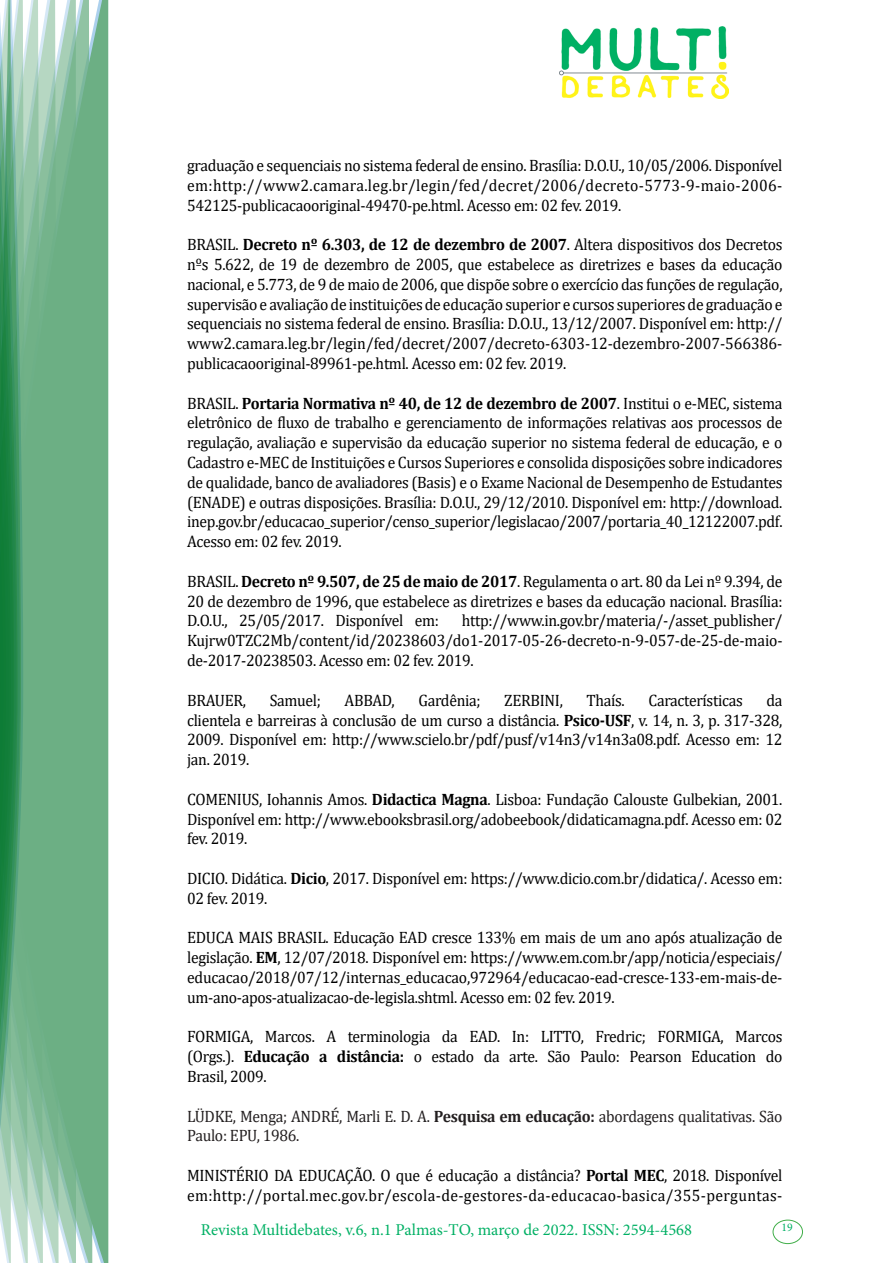
<style>
.page{position:relative;width:893px;height:1263px;background:#fff}
.page>*{position:absolute;margin:0;border:0;box-sizing:border-box;transform-origin:0 0}
.texto{font:16.5px/19.8px "Cambria";letter-spacing:-.02em;color:#000;text-align:justify;scale:.95 1}
.texto-2{font:16.5px/19.8px "Cambria";letter-spacing:.01em;color:#000;scale:.95 1}
.texto-3{font:16.5px/19.8px "Cambria";letter-spacing:-.02em;color:#231f20;scale:.95 1}
.t1{font:16.5px "Minion Pro";color:#00b064}
.t2{font:11.7px "Minion Pro";color:#00b064}
.s1{font-weight:700}
</style>
<div class="page">
<img style="left:559px;top:26px;width:169px;height:72px">
<div style="left:95px;top:0;width:14px;height:1263px;background:#6caf84"></div>
<svg style="left:79px;top:0;width:16px;height:1263px;background:#71b289"></svg>
<svg style="left:62px;top:0;width:17px;height:1263px;background:#75b48c"></svg>
<svg style="left:45px;top:0;width:17px;height:1263px;background:#7cb792"></svg>
<svg style="left:30px;top:0;width:15px;height:1263px;background:#80ba96"></svg>
<svg style="left:0;top:0;width:30px;height:1263px;background:#61a97f"></svg>
<div style="left:772px;top:1219px;width:31px;height:25px;border:1px solid #40ae49;border-radius:50%"></div>
<p class="texto" style="left:187px;top:155px;width:628px">graduação e sequenciais no sistema federal de ensino. Brasília: D.O.U., 10/05/2006. Disponível em:http://www2.camara.leg.br/legin/fed/decret/2006/decreto-5773-9-maio-2006- 542125-publicacaooriginal-49470-pe.html. Acesso em: 02 fev. 2019.</p>
<p class="texto" style="left:187px;top:235px;width:628px">BRASIL. <span class="s1">Decreto nº 6.303, de 12 de dezembro de 2007</span>. Altera dispositivos dos Decretos nºs 5.622, de 19 de dezembro de 2005, que estabelece as diretrizes e bases da educação nacional, e 5.773, de 9 de maio de 2006, que dispõe sobre o exercício das funções de regulação, supervisão e avaliação de instituições de educação superior e cursos superiores de graduação e sequenciais no sistema federal de ensino. Brasília: D.O.U., 13/12/2007. Disponível em: http:// www2.camara.leg.br/legin/fed/decret/2007/decreto-6303-12-dezembro-2007-566386- publicacaooriginal-89961-pe.html. Acesso em: 02 fev. 2019.</p>
<p class="texto" style="left:187px;top:393px;width:628px">BRASIL. <span class="s1">Portaria Normativa nº 40, de 12 de dezembro de 2007</span>. Institui o e-MEC, sistema eletrônico de fluxo de trabalho e gerenciamento de informações relativas aos processos de regulação, avaliação e supervisão da educação superior no sistema federal de educação, e o Cadastro e-MEC de Instituições e Cursos Superiores e consolida disposições sobre indicadores de qualidade, banco de avaliadores (Basis) e o Exame Nacional de Desempenho de Estudantes (ENADE) e outras disposições. Brasília: D.O.U., 29/12/2010. Disponível em: http://download. inep.gov.br/educacao_superior/censo_superior/legislacao/2007/portaria_40_12122007.pdf.<br>Acesso em: 02 fev. 2019.</p>
<p class="texto" style="left:187px;top:571px;width:628px">BRASIL. <span class="s1">Decreto nº 9.507, de 25 de maio de 2017</span>. Regulamenta o art. 80 da Lei nº 9.394, de 20 de dezembro de 1996, que estabelece as diretrizes e bases da educação nacional. Brasília:<br>D.O.U., 25/05/2017. Disponível em:</p>
<p class="texto" style="left:187px;top:611px;width:628px;text-indent:275px">http://www.in.gov.br/materia/-/asset_publisher/ Kujrw0TZC2Mb/content/id/20238603/do1-2017-05-26-decreto-n-9-057-de-25-de-maio&shy;de-2017-20238503. Acesso em: 02 fev. 2019.</p>
<p class="texto" style="left:187px;top:690px;width:64px">BRAUER,</p>
<p class="texto" style="left:270px;top:690px;width:55px">Samuel;</p>
<p class="texto" style="left:345px;top:690px;width:54px">ABBAD,</p>
<p class="texto" style="left:418px;top:690px;width:67px">Gardênia;</p>
<p class="texto" style="left:504px;top:690px;width:63px">ZERBINI,</p>
<p class="texto" style="left:586px;top:690px;width:42px">Thaís.</p>
<p class="texto" style="left:648px;top:690px;width:101px">Características</p>
<p class="texto" style="left:187px;top:690px;width:628px;text-indent:579px">da clientela e barreiras à conclusão de um curso a distância. <span class="s1">Psico-USF</span>, v. 14, n. 3, p. 317-328, 2009. Disponível em: http://www.scielo.br/pdf/pusf/v14n3/v14n3a08.pdf. Acesso em: 12 jan. 2019.</p>
<p class="texto" style="left:187px;top:789px;width:628px">COMENIUS, Iohannis Amos. <span class="s1">Didactica Magna</span>. Lisboa: Fundação Calouste Gulbekian, 2001.<br>Disponível em: http://www.ebooksbrasil.org/adobeebook/didaticamagna.pdf. Acesso em: 02 fev. 2019.</p>
<p class="texto" style="left:187px;top:868px;width:628px">DICIO. Didática. <span class="s1">Dicio</span>, 2017. Disponível em: https://www.dicio.com.br/didatica/. Acesso em:<br>02 fev. 2019.</p>
<p class="texto" style="left:187px;top:928px;width:628px">EDUCA MAIS BRASIL. Educação EAD cresce 133% em mais de um ano após atualização de legislação. <span class="s1">EM</span>, 12/07/2018. Disponível em: https://www.em.com.br/app/noticia/especiais/ educacao/2018/07/12/internas_educacao,972964/educacao-ead-cresce-133-em-mais-de&shy;um-ano-apos-atualizacao-de-legisla.shtml. Acesso em: 02 fev. 2019.</p>
<p class="texto" style="left:187px;top:1027px;width:628px">FORMIGA, Marcos. A terminologia da EAD. In: LITTO, Fredric; FORMIGA, Marcos (Orgs.). <span class="s1">Educação a distância:</span> o estado da arte. São Paulo: Pearson Education do Brasil, 2009.</p>
<p class="texto-3" style="left:187px;top:1106px;width:628px">LÜDKE, Menga; ANDRÉ, Marli E. D. A. <span class="s1">Pesquisa em educação:</span> abordagens qualitativas. São<br>Paulo: EPU, 1986.</p>
<p class="texto-2" style="left:187px;top:1165px;width:628px">MINISTÉRIO DA EDUCAÇÃO. O que é educação a distância? <span class="s1">Portal MEC</span>, 2018. Disponível em:http://portal.mec.gov.br/escola-de-gestores-da-educacao-basica/355-perguntas-</p>
<p class="t1" style="left:201px;top:1218px;width:493px">Revista Multidebates, v.6, n.1 Palmas-TO, março de 2022. ISSN: 2594-4568</p>
<p class="t2" style="left:781px;top:1219px;width:13px">19</p>
</div>
